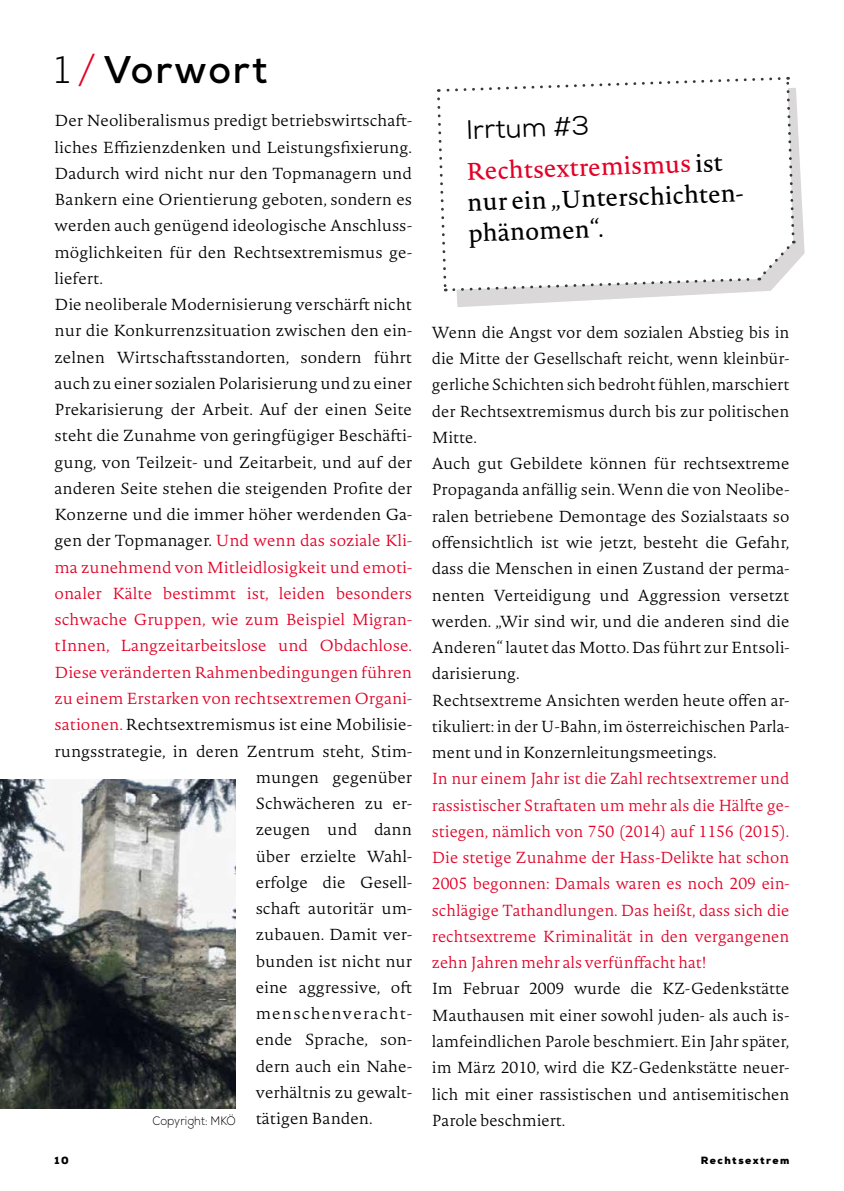
<style>
.page{position:relative;width:844px;height:1191px;background:#fff}
.page>*{position:absolute;margin:0;border:0;box-sizing:border-box;transform-origin:0 0}
.t1{font:700 38.5px "Nexa";letter-spacing:.05em;color:#000}
.t2{font:26.6px "Nexa";color:#000}
.t3{font:23.8px/31px "Novel Pro";color:#000}
.t4{font:200 15.75px/26.2px "Novel Pro";color:#000}
.t5{font:200 15.75px/26.2px "Novel Pro";color:#e20026;text-align:justify}
.t6{font:200 15.75px "Novel Pro";letter-spacing:.075em;color:#000}
.t7{font:300 12.25px "Nexa";color:#000;scale:.93 1}
.t8{font:900 10.5px "Nexa";letter-spacing:.14em;color:#000}
.s1{font-weight:300}
.s2{font-weight:300;color:#e20026}
.s3{color:#000}
.s4{color:#e20026}
</style>
<div class="page">
<svg style="left:456px;top:88px;width:348px;height:219px"></svg>
<svg style="left:437px;top:76px;width:358px;height:217px"></svg>
<img style="left:1px;top:780px;width:235px;height:328px">
<h1 class="t1" style="left:55px;top:45px;width:214px"><span class="s1">1</span> <span class="s2">/</span> Vorwort</h1>
<p class="t4" style="left:55px;top:107px;width:359px">Der Neoliberalismus predigt betriebswirtschaft-</p>
<p class="t4" style="left:55px;top:133px;width:359px">liches Effizienzdenken und Leistungsfixierung.</p>
<p class="t4" style="left:55px;top:159px;width:359px">Dadurch wird nicht nur den Topmanagern und</p>
<p class="t4" style="left:55px;top:186px;width:359px">Bankern eine Orientierung geboten, sondern es</p>
<p class="t4" style="left:55px;top:212px;width:359px">werden auch genügend ideologische Anschluss-</p>
<p class="t4" style="left:55px;top:238px;width:359px">möglichkeiten für den Rechtsextremismus ge-</p>
<p class="t4" style="left:55px;top:264px;width:50px">liefert.</p>
<p class="t4" style="left:55px;top:291px;width:359px">Die neoliberale Modernisierung verschärft nicht</p>
<p class="t4" style="left:55px;top:317px;width:359px">nur die Konkurrenzsituation zwischen den ein-</p>
<p class="t4" style="left:55px;top:343px;width:359px">zelnen Wirtschaftsstandorten, sondern führt</p>
<p class="t4" style="left:55px;top:369px;width:359px">auch zu einer sozialen Polarisierung und zu einer</p>
<p class="t4" style="left:55px;top:396px;width:359px">Prekarisierung der Arbeit. Auf der einen Seite</p>
<p class="t4" style="left:55px;top:422px;width:359px">steht die Zunahme von geringfügiger Beschäfti-</p>
<p class="t4" style="left:55px;top:448px;width:359px">gung, von Teilzeit- und Zeitarbeit, und auf der</p>
<p class="t4" style="left:55px;top:474px;width:359px">anderen Seite stehen die steigenden Profite der</p>
<p class="t4" style="left:55px;top:501px;width:359px">Konzerne und die immer höher werdenden Ga-</p>
<p class="t5" style="left:55px;top:527px;width:359px"><span class="s3">gen der Topmanager.</span> Und wenn das soziale Kli-</p>
<p class="t5" style="left:55px;top:553px;width:359px">ma zunehmend von Mitleidlosigkeit und emoti-</p>
<p class="t5" style="left:55px;top:579px;width:359px">onaler Kälte bestimmt ist, leiden besonders</p>
<p class="t5" style="left:55px;top:606px;width:359px">schwache Gruppen, wie zum Beispiel Migran-</p>
<p class="t5" style="left:55px;top:632px;width:359px">tInnen, Langzeitarbeitslose und Obdachlose.</p>
<p class="t5" style="left:55px;top:658px;width:359px">Diese veränderten Rahmenbedingungen führen</p>
<p class="t5" style="left:55px;top:684px;width:359px">zu einem Erstarken von rechtsextremen Organi-</p>
<p class="t4" style="left:55px;top:711px;width:359px"><span class="s4">sationen.</span> Rechtsextremismus ist eine Mobilisie-</p>
<p class="t4" style="left:55px;top:737px;width:359px">rungsstrategie, in deren Zentrum steht, Stim-</p>
<p class="t4" style="left:256px;top:763px;width:158px">mungen gegenüber</p>
<p class="t4" style="left:256px;top:789px;width:158px">Schwächeren zu er-</p>
<p class="t4" style="left:256px;top:816px;width:158px">zeugen und dann</p>
<p class="t4" style="left:256px;top:842px;width:157px">über erzielte Wahl-</p>
<p class="t4" style="left:256px;top:868px;width:158px">erfolge die Gesell-</p>
<p class="t4" style="left:256px;top:894px;width:158px">schaft autoritär um-</p>
<p class="t4" style="left:256px;top:921px;width:158px">zubauen. Damit ver-</p>
<p class="t4" style="left:256px;top:947px;width:158px">bunden ist nicht nur</p>
<p class="t4" style="left:256px;top:973px;width:158px">eine aggressive, oft</p>
<p class="t6" style="left:256px;top:1001px;width:158px">menschenveracht-</p>
<p class="t4" style="left:256px;top:1026px;width:158px">ende Sprache, son-</p>
<p class="t4" style="left:256px;top:1052px;width:158px">dern auch ein Nahe-</p>
<p class="t4" style="left:256px;top:1078px;width:158px">verhältnis zu gewalt-</p>
<p class="t4" style="left:256px;top:1104px;width:118px">tätigen Banden.</p>
<p class="t7" style="left:152px;top:1113px;width:91px">Copyright: MKÖ</p>
<h2 class="t2" style="left:465px;top:113px;width:125px;rotate:-2deg">Irrtum #3</h2>
<h3 class="t3" style="left:465px;top:155px;width:282px;rotate:-2deg"><span class="s4">Rechtsextremismus</span> ist nur ein „Unterschichten&shy;phänomen“.</h3>
<p class="t4" style="left:432px;top:319px;width:359px">Wenn die Angst vor dem sozialen Abstieg bis in die Mitte der Gesellschaft reicht, wenn kleinbür&shy;gerliche Schichten sich bedroht fühlen, marschiert der Rechtsextremismus durch bis zur politischen Mitte.<br>Auch gut Gebildete können für rechtsextreme Propaganda anfällig sein. Wenn die von Neolibe&shy;ralen betriebene Demontage des Sozialstaats so offensichtlich ist wie jetzt, besteht die Gefahr, dass die Menschen in einen Zustand der perma&shy;nenten Verteidigung und Aggression versetzt werden. „Wir sind wir, und die anderen sind die Anderen“ lautet das Motto. Das führt zur Entsoli&shy;darisierung.<br>Rechtsextreme Ansichten werden heute offen ar&shy;tikuliert: in der U-Bahn, im österreichischen Parla&shy;ment und in Konzernleitungsmeetings.</p>
<p class="t5" style="left:432px;top:765px;width:359px">In nur einem Jahr ist die Zahl rechtsextremer und rassistischer Straftaten um mehr als die Hälfte ge&shy;stiegen, nämlich von 750 (2014) auf 1156 (2015).<br>Die stetige Zunahme der Hass-Delikte hat schon 2005 begonnen: Damals waren es noch 209 ein&shy;schlägige Tathandlungen. Das heißt, dass sich die rechtsextreme Kriminalität in den vergangenen zehn Jahren mehr als verfünffacht hat!</p>
<p class="t4" style="left:432px;top:975px;width:359px;text-align:justify">Im Februar 2009 wurde die KZ-Gedenkstätte Mauthausen mit einer sowohl juden- als auch is&shy;lamfeindlichen Parole beschmiert. Ein Jahr später, im März 2010, wird die KZ-Gedenkstätte neuer&shy;lich mit einer rassistischen und antisemitischen Parole beschmiert.</p>
<p class="t8" style="left:55px;top:1153px;width:16px">10</p>
<p class="t8" style="left:700px;top:1153px;width:90px">Rechtsextrem</p>
</div>
